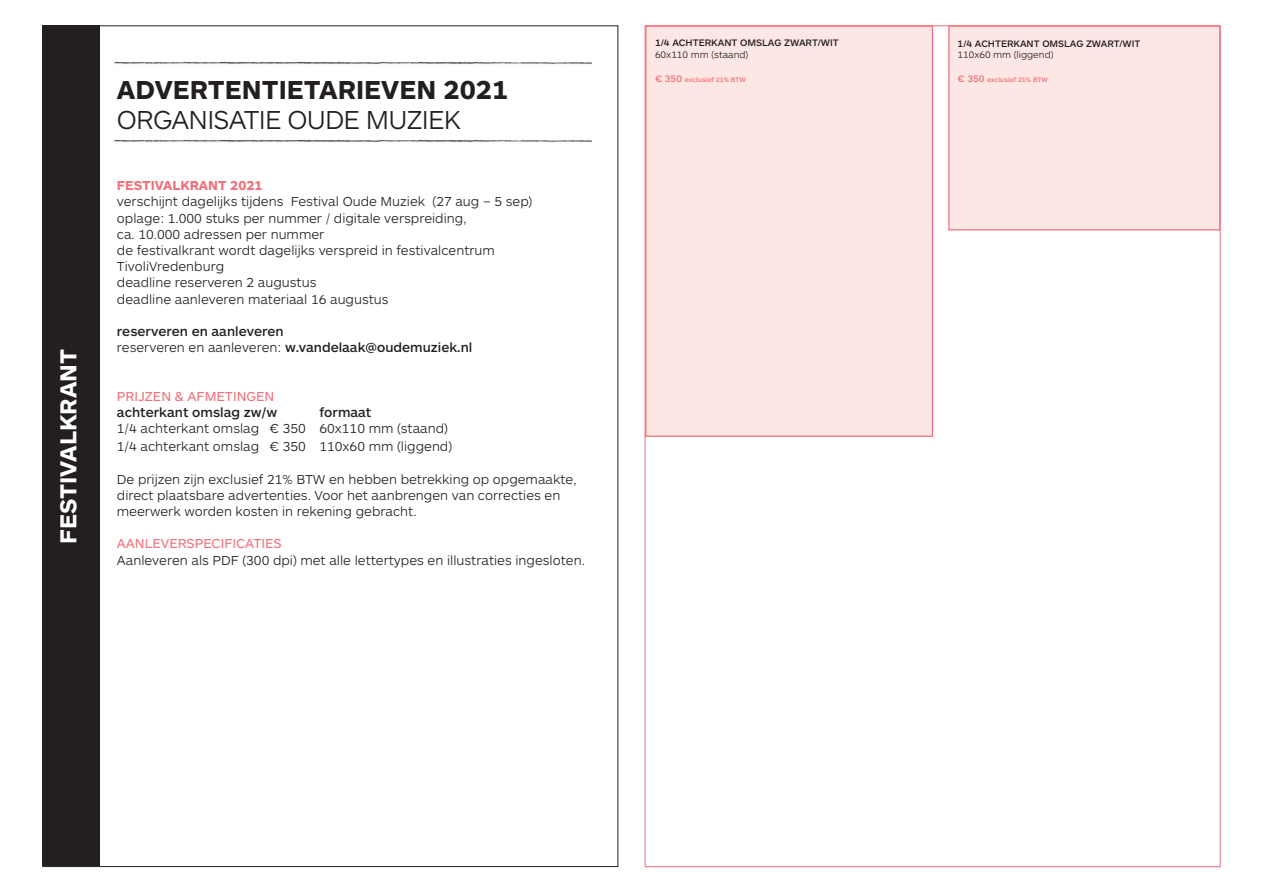
<style>
.page{position:relative;width:1263px;height:893px;background:#fff}
.page>*{position:absolute;margin:0;border:0;box-sizing:border-box;transform-origin:0 0}
.t1{font:700 27px "ARS Maquette Pro";color:#231f20}
.t2{font:300 27px "ARS Maquette Pro";letter-spacing:-.03em;color:#231f20}
.t3{font:700 24px "ARS Maquette Pro";color:#fff}
.t4{font:300 13.5px/16.2px "ARS Maquette Pro";color:#231f20}
.t5{font:500 13.5px/16.2px "ARS Maquette Pro";color:#231f20}
.t6{font:13.5px "ARS Maquette Pro";color:#f16f7a}
.t7{font:700 13.5px "ARS Maquette Pro";color:#f16f7a}
.t8{font:500 9.75px "ARS Maquette Pro";color:#231f20}
.t9{font:300 9.75px "ARS Maquette Pro";color:#231f20}
.t10{font:500 6.75px "ARS Maquette Pro";color:#f16f7a}
.s1{font-weight:300}
.s2{font-size:9.75px}
</style>
<div class="page">
<div style="left:43px;top:26px;width:57px;height:840px;background:#231f20"></div>
<img style="left:115px;top:61px;width:477px;height:3px">
<img style="left:115px;top:139px;width:477px;height:3px">
<div style="left:646px;top:26px;width:286px;height:410px;background:#fde7e4"></div>
<div style="left:948px;top:26px;width:272px;height:204px;background:#fde7e4;border:1px solid #f16f7a"></div>
<h2 class="t3" style="left:53px;top:544px;width:196px;rotate:-90deg">FESTIVALKRANT</h2>
<h1 class="t1" style="left:117px;top:72px;width:393px">ADVERTENTIETARIEVEN 2021</h1>
<h1 class="t2" style="left:117px;top:102px;width:345px">ORGANISATIE OUDE MUZIEK</h1>
<p class="t7" style="left:117px;top:177px;width:147px">FESTIVALKRANT 2021</p>
<p class="t4" style="left:117px;top:193px;width:417px">verschijnt dagelijks tijdens Festival Oude Muziek (27 aug – 5 sep) oplage: 1.000 stuks per nummer / digitale verspreiding,<br>ca. 10.000 adressen per nummer<br>de festivalkrant wordt dagelijks verspreid in festivalcentrum TivoliVredenburg<br>deadline reserveren 2 augustus<br>deadline aanleveren materiaal 16 augustus</p>
<p class="t5" style="left:117px;top:322px;width:357px">reserveren en aanleveren<br><span class="s1">reserveren en aanleveren:</span> w.vandelaak@oudemuziek.nl</p>
<p class="t6" style="left:117px;top:387px;width:159px">PRIJZEN &amp; AFMETINGEN</p>
<p class="t5" style="left:117px;top:403px;width:162px">achterkant omslag zw/w</p>
<p class="t5" style="left:319px;top:403px;width:54px">formaat</p>
<p class="t4" style="left:117px;top:419px;width:337px;line-height:18px">1/4 achterkant omslag € 350 60x110 mm (staand)<br>1/4 achterkant omslag € 350 110x60 mm (liggend)</p>
<p class="t4" style="left:117px;top:470px;width:461px">De prijzen zijn exclusief 21% BTW en hebben betrekking op opgemaakte, direct plaatsbare advertenties. Voor het aanbrengen van correcties en meerwerk worden kosten in rekening gebracht.</p>
<p class="t6" style="left:117px;top:535px;width:166px">AANLEVERSPECIFICATIES</p>
<p class="t4" style="left:117px;top:551px;width:469px">Aanleveren als PDF (300 dpi) met alle lettertypes en illustraties ingesloten.</p>
<p class="t8" style="left:655px;top:37px;width:185px">1/4 ACHTERKANT OMSLAG ZWART/WIT</p>
<p class="t9" style="left:655px;top:48px;width:95px">60x110 mm (staand)</p>
<p class="t10" style="left:655px;top:75px;width:92px"><span class="s2">€ 350</span> exclusief 21% BTW</p>
<p class="t8" style="left:958px;top:37px;width:184px">1/4 ACHTERKANT OMSLAG ZWART/WIT</p>
<p class="t9" style="left:958px;top:49px;width:97px">110x60 mm (liggend)</p>
<p class="t10" style="left:958px;top:75px;width:92px"><span class="s2">€ 350</span> exclusief 21% BTW</p>
</div>
